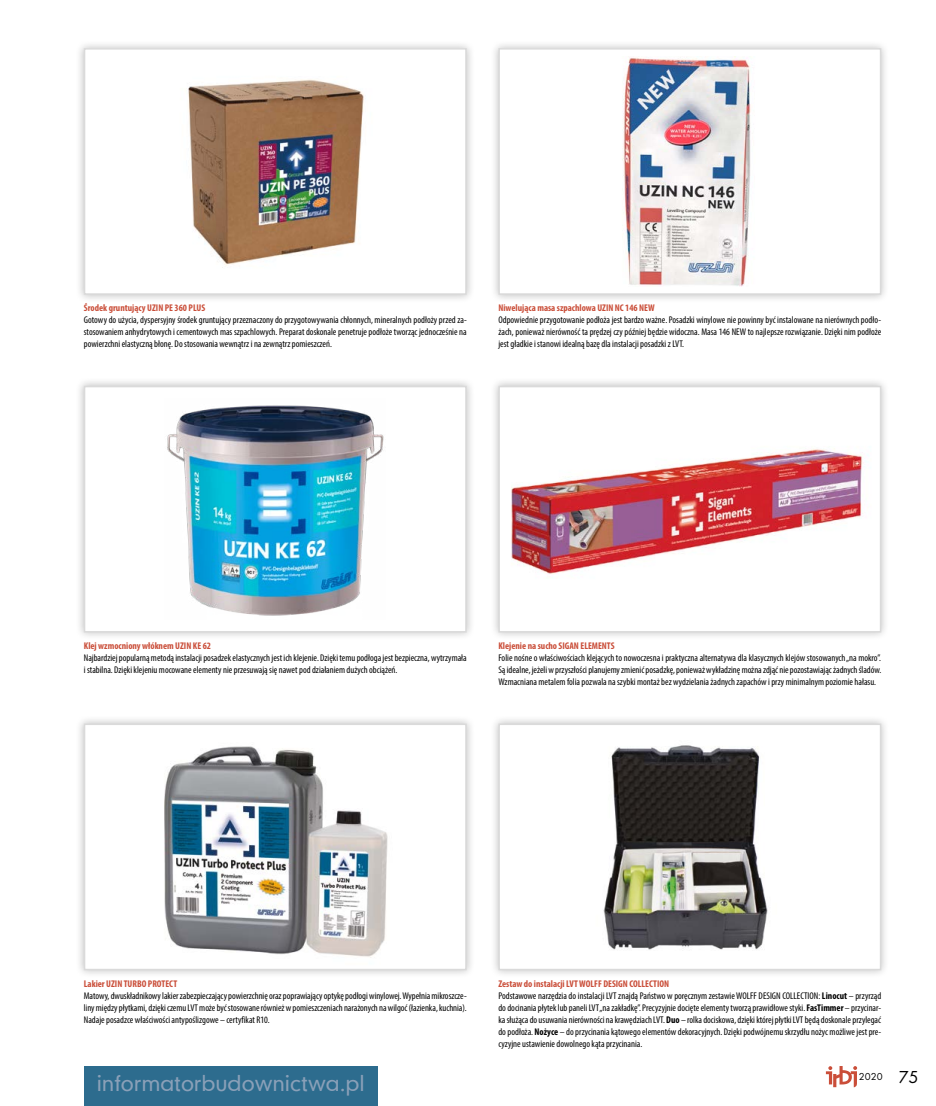
<style>
.page{position:relative;width:936px;height:1106px;background:#fff}
.page>*{position:absolute;margin:0;border:0;box-sizing:border-box;transform-origin:0 0}
.t1{font:21px "Geometric 706 Md EU";color:#8aa0b8}
.t2{font:10.5px "Futura TEE";color:#000}
.t3{font:condensed 9.75px/12px "Myriad Pro";color:#000;text-align:justify}
.t4{font:700 condensed 9.75px "Myriad Pro";color:#ca4e39}
.s1{font-weight:700;color:#ca4e39}
.s2{font-weight:700}
.s3{font-size:18px}
</style>
<div class="page">
<svg style="left:825px;top:1066px;width:32px;height:21px"></svg>
<div style="left:84px;top:1066px;width:293px;height:40px;background:#2d6c8e"></div>
<div style="left:75px;top:39px;width:400px;height:264px;background:#000;opacity:.25"></div>
<div style="left:85px;top:49px;width:381px;height:245px;background:#fff"></div>
<img style="left:188px;top:79px;width:176px;height:189px">
<div style="left:84px;top:48px;width:382px;height:247px;border:2px solid #dadada"></div>
<div style="left:489px;top:39px;width:400px;height:264px;background:#000;opacity:.25"></div>
<div style="left:499px;top:49px;width:381px;height:245px;background:#fff"></div>
<img style="left:622px;top:56px;width:129px;height:231px">
<div style="left:498px;top:48px;width:383px;height:247px;border:2px solid #dadada"></div>
<div style="left:75px;top:377px;width:400px;height:264px;background:#000;opacity:.25"></div>
<div style="left:85px;top:386px;width:381px;height:246px;background:#fff"></div>
<img style="left:167px;top:405px;width:217px;height:211px">
<div style="left:84px;top:386px;width:382px;height:246px;border:2px solid #dadada"></div>
<div style="left:75px;top:715px;width:400px;height:264px;background:#000;opacity:.25"></div>
<div style="left:85px;top:724px;width:381px;height:245px;background:#fff"></div>
<img style="left:164px;top:746px;width:224px;height:212px">
<div style="left:84px;top:723px;width:382px;height:247px;border:2px solid #dadada"></div>
<div style="left:489px;top:377px;width:400px;height:264px;background:#000;opacity:.25"></div>
<div style="left:499px;top:386px;width:381px;height:246px;background:#fff"></div>
<img style="left:511px;top:448px;width:352px;height:126px">
<div style="left:498px;top:386px;width:383px;height:246px;border:2px solid #dadada"></div>
<div style="left:489px;top:715px;width:400px;height:264px;background:#000;opacity:.25"></div>
<div style="left:499px;top:724px;width:381px;height:245px;background:#fff"></div>
<img style="left:603px;top:745px;width:165px;height:205px">
<div style="left:498px;top:723px;width:383px;height:247px;border:2px solid #dadada"></div>
<p class="t4" style="left:84px;top:302px;width:123px">Środek gruntujący UZIN PE 360 PLUS</p>
<p class="t3" style="left:84px;top:314px;width:384px">Gotowy do użycia, dyspersyjny środek gruntujący przeznaczony do przygotowywania chłonnych, mineralnych podłoży przed za&shy;stosowaniem anhydrytowych i cementowych mas szpachlowych. Preparat doskonale penetruje podłoże tworząc jednocześnie na powierzchni elastyczną błonę. Do stosowania wewnątrz i na zewnątrz pomieszczeń.</p>
<p class="t4" style="left:498px;top:302px;width:158px">Niwelująca masa szpachlowa UZIN NC 146 NEW</p>
<p class="t3" style="left:498px;top:314px;width:384px">Odpowiednie przygotowanie podłoża jest bardzo ważne. Posadzki winylowe nie powinny być instalowane na nierównych podło&shy;żach, ponieważ nierówność ta prędzej czy później będzie widoczna. Masa 146 NEW to najlepsze rozwiązanie. Dzięki nim podłoże jest gładkie i stanowi idealną bazę dla instalacji posadzki z LVT.</p>
<p class="t4" style="left:84px;top:640px;width:129px">Klej wzmocniony włóknem UZIN KE 62</p>
<p class="t3" style="left:84px;top:652px;width:384px">Najbardziej popularną metodą instalacji posadzek elastycznych jest ich klejenie. Dzięki temu podłoga jest bezpieczna, wytrzymała i stabilna. Dzięki klejeniu mocowane elementy nie przesuwają się nawet pod działaniem dużych obciążeń.</p>
<p class="t4" style="left:498px;top:640px;width:118px">Klejenie na sucho SIGAN ELEMENTS</p>
<p class="t3" style="left:498px;top:652px;width:384px">Folie nośne o właściwościach klejących to nowoczesna i praktyczna alternatywa dla klasycznych klejów stosowanych „na mokro”.<br>Są idealne, jeżeli w przyszłości planujemy zmienić posadzkę, ponieważ wykładzinę można zdjąć nie pozostawiając żadnych śladów.<br>Wzmacniana metalem folia pozwala na szybki montaż bez wydzielania żadnych zapachów i przy minimalnym poziomie hałasu.</p>
<p class="t4" style="left:84px;top:977px;width:95px">Lakier UZIN TURBO PROTECT</p>
<p class="t3" style="left:84px;top:989px;width:384px">Matowy, dwuskładnikowy lakier zabezpieczający powierzchnię oraz poprawiający optykę podłogi winylowej. Wypełnia mikroszcze&shy;liny między płytkami, dzięki czemu LVT może być stosowane również w pomieszczeniach narażonych na wilgoć (łazienka, kuchnia).<br>Nadaje posadzce właściwości antypoślizgowe – certyfikat R10.</p>
<p class="t3" style="left:498px;top:977px;width:384px;text-align:left"><span class="s1">Zestaw do instalacji LVT WOLFF DESIGN COLLECTION<br></span>Podstawowe narzędzia do instalacji LVT znajdą Państwo w poręcznym zestawie WOLFF DESIGN COLLECTION: <span class="s2">Linocut</span> – przyrząd do docinania płytek lub paneli LVT „na zakładkę”. Precyzyjnie docięte elementy tworzą prawidłowe styki. <span class="s2">FasTimmer</span> – przycinar&shy;ka służąca do usuwania nierówności na krawędziach LVT. <span class="s2">Duo</span> – rolka dociskowa, dzięki której płytki LVT będą doskonale przylegać do podłoża. <span class="s2">Nożyce</span> – do przycinania kątowego elementów dekoracyjnych. Dzięki podwójnemu skrzydłu nożyc możliwe jest pre&shy;cyzyjne ustawienie dowolnego kąta przycinania.</p>
<h1 class="t1" style="left:97px;top:1069px;width:269px">informatorbudownictwa.pl</h1>
<p class="t2" style="left:858px;top:1070px;width:61px">2020 <span class="s3">75</span></p>
</div>
